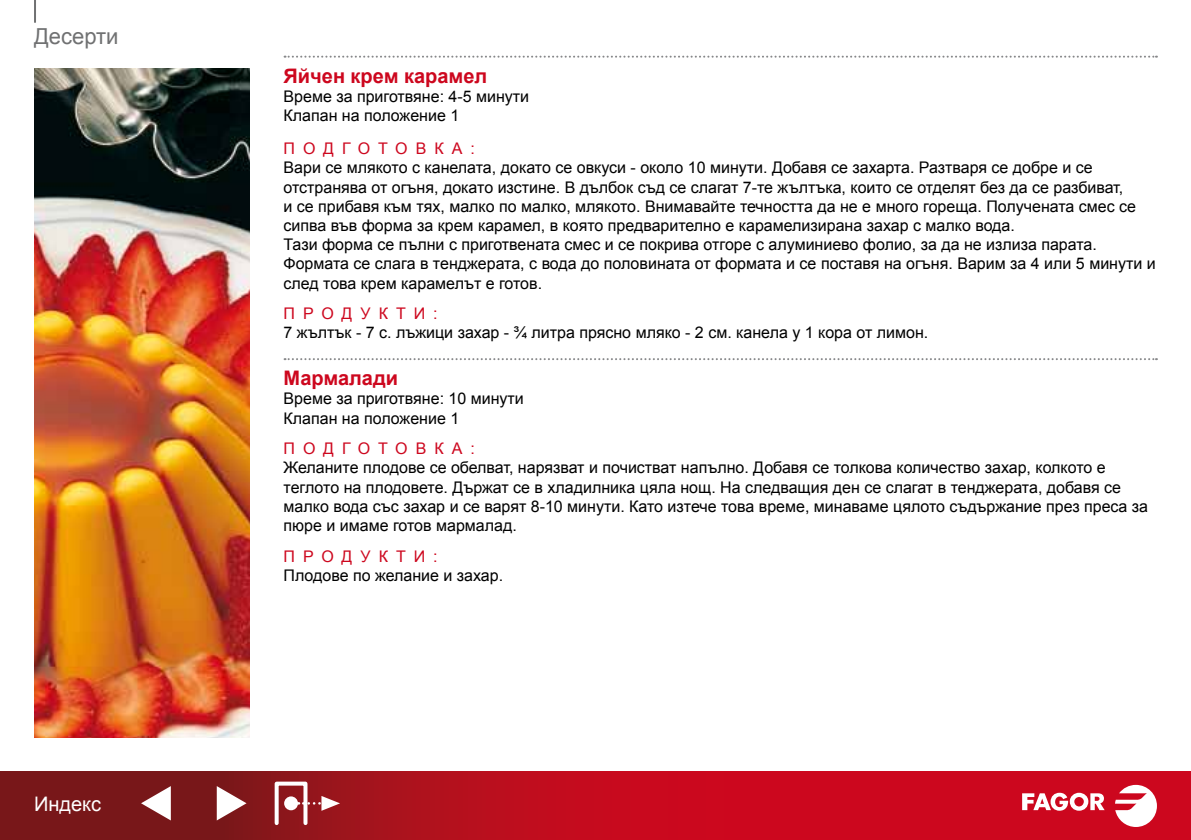
<style>
.page{position:relative;width:1191px;height:840px;background:#fff}
.page>*{position:absolute;margin:0;border:0;box-sizing:border-box;transform-origin:0 0}
.t1{font:22px "Arial";color:#707172}
.t2{font:700 20px "Arial";color:#cd071e}
.t3{font:20px "Arial";color:#fff}
.t4{font:16px/19.2px "Arial";color:#000}
.t5{font:16px "Arial";letter-spacing:.5em;color:#cd071e}
</style>
<div class="page">
<svg style="left:0;top:771px;width:1191px;height:68px"></svg>
<svg style="left:1022px;top:792px;width:82px;height:18px"></svg>
<svg style="left:1115px;top:784px;width:42px;height:42px"></svg>
<hr style="left:34px;top:0;width:2px;height:23px;background:#707172">
<svg style="left:217px;top:785px;width:29px;height:35px"></svg>
<svg style="left:141px;top:785px;width:30px;height:35px"></svg>
<div style="left:275px;top:781px;width:32px;height:43px;border:4px solid #fff"></div>
<div style="left:284px;top:796px;width:14px;height:13px;background:#fff;border-radius:50%"></div>
<svg style="left:298px;top:795px;width:42px;height:15px"></svg>
<svg style="left:284px;top:56px;width:873px;height:2px"></svg>
<svg style="left:284px;top:358px;width:873px;height:2px"></svg>
<img style="left:34px;top:68px;width:215px;height:669px">
<h1 class="t1" style="left:34px;top:22px;width:86px">Десерти</h1>
<p class="t3" style="left:34px;top:790px;width:69px">Индекс</p>
<p class="t2" style="left:283px;top:62px;width:205px">Яйчен крем карамел</p>
<p class="t4" style="left:283px;top:87px;width:247px">Време за приготвяне: 4-5 минути<br>Клапан на положение 1</p>
<p class="t5" style="left:283px;top:138px;width:193px">ПОДГОТОВКА:</p>
<p class="t4" style="left:283px;top:158px;width:873px">Вари се млякото с канелата, докато се овкуси - около 10 минути. Добавя се захарта. Разтваря се добре и се отстранява от огъня, докато изстине. В дълбок съд се слагат 7-те жълтъка, които се отделят без да се разбиват,<br>и се прибавя към тях, малко по малко, млякото. Внимавайте течността да не е много гореща. Получената смес се сипва във форма за крем карамел, в която предварително е карамелизирана захар с малко вода.<br>Тази форма се пълни с приготвената смес и се покрива отгоре с алуминиево фолио, за да не излиза парата.<br>Формата се слага в тенджерата, с вода до половината от формата и се поставя на огъня. Варим за 4 или 5 минути и след това крем карамелът е готов.</p>
<p class="t5" style="left:283px;top:303px;width:156px">ПРОДУКТИ:</p>
<p class="t4" style="left:283px;top:323px;width:646px">7 жълтък - 7 с. лъжици захар - ¾ литра прясно мляко - 2 cм. канела y 1 кора от лимон.</p>
<p class="t2" style="left:283px;top:365px;width:116px">Мармалади</p>
<p class="t4" style="left:283px;top:389px;width:242px">Време за приготвяне: 10 минути<br>Клапан на положение 1</p>
<p class="t5" style="left:283px;top:438px;width:193px">ПОДГОТОВКА:</p>
<p class="t4" style="left:283px;top:458px;width:866px">Желаните плодове се обелват, нарязват и почистват напълно. Добавя се толкова количество захар, колкото е теглото на плодовете. Държат се в хладилника цяла нощ. На следващия ден се слагат в тенджерата, добавя се малко вода със захар и се варят 8-10 минути. Като изтече това време, минаваме цялото съдържание през преса за пюре и имаме готов мармалад.</p>
<p class="t5" style="left:283px;top:545px;width:156px">ПРОДУКТИ:</p>
<p class="t4" style="left:283px;top:565px;width:221px">Плодове по желание и захар.</p>
</div>
